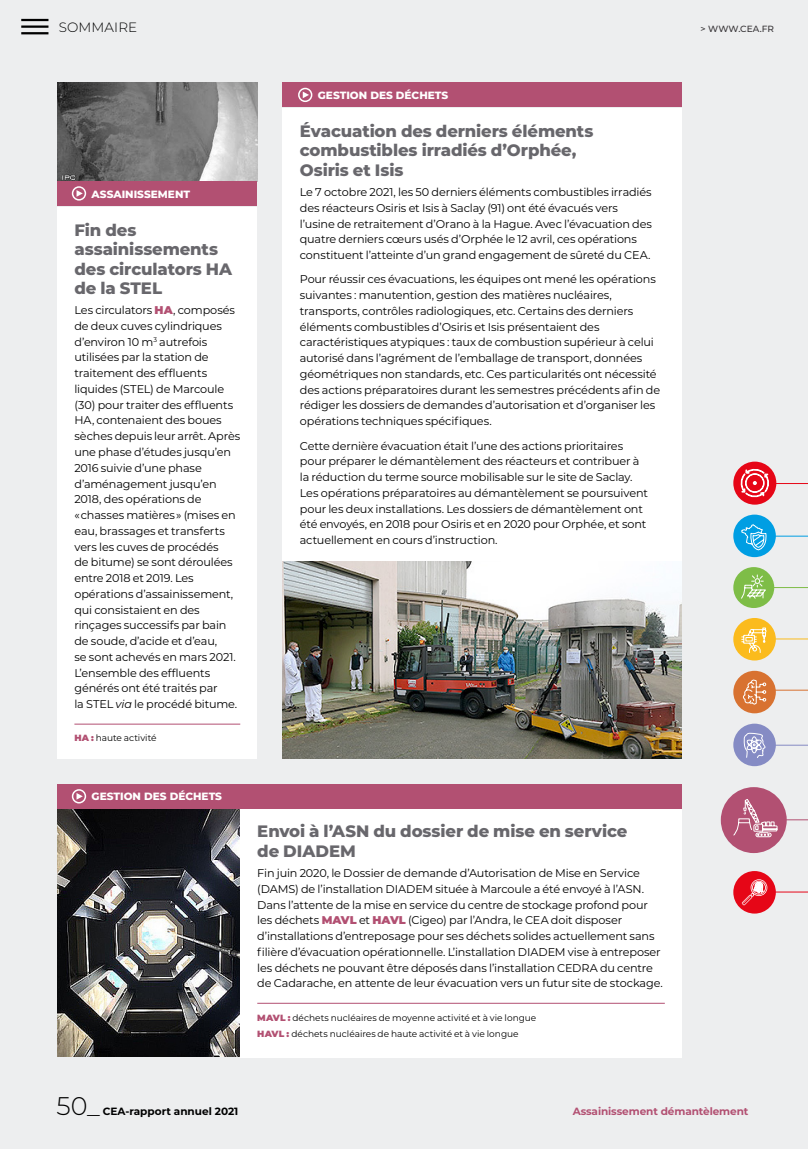
<style>
.page{position:relative;width:808px;height:1149px;background:#fff}
.page>*{position:absolute;margin:0;border:0;box-sizing:border-box;transform-origin:0 0}
.t1{font:300 25.5px "Montserrat";color:#000}
.FM_-_TITRE{font:800 16.5px/19.5px "Montserrat";letter-spacing:-.005em;color:#68676c}
.t2{font:300 13.5px "Montserrat";letter-spacing:.01em;color:#000}
.FM_-_TEXTE{font:11.25px/15.8px "Montserrat";letter-spacing:-.01em;color:#000}
.FM_-_THEME{font:800 10.5px "Montserrat";color:#fff}
.TITRE{font:700 10.5px "Montserrat";letter-spacing:-.01em;color:#b25072}
.t3{font:700 10.5px "Montserrat";color:#000}
.FM_-_MOT{font:9px "Montserrat";color:#000}
.t4{font:500 9px "Montserrat";color:#373437}
.s1{font-weight:900;color:#b25072}
.s2{font-style:italic}
</style>
<div class="page">
<div style="left:0;top:0;width:808px;height:1148px;background:#edeeef"></div>
<img style="left:57px;top:808px;width:183px;height:248px">
<img style="left:57px;top:82px;width:200px;height:99px">
<div style="left:57px;top:207px;width:200px;height:551px;background:#fff"></div>
<hr style="left:74px;top:723px;width:166px;height:1px;background:#b25072">
<div style="left:240px;top:808px;width:442px;height:249px;background:#fff"></div>
<hr style="left:257px;top:1002px;width:408px;height:1px;background:#b25072">
<div style="left:283px;top:108px;width:399px;height:453px;background:#fff"></div>
<div style="left:57px;top:181px;width:200px;height:25px;background:#b25072"></div>
<div style="left:57px;top:783px;width:625px;height:25px;background:#b25072"></div>
<div style="left:283px;top:83px;width:399px;height:24px;background:#b25072"></div>
<svg style="left:77px;top:190px;width:6px;height:7px"></svg>
<div style="left:72px;top:186px;width:14px;height:14px;border:2px solid #fff;border-radius:50%"></div>
<svg style="left:77px;top:792px;width:6px;height:7px"></svg>
<div style="left:72px;top:789px;width:14px;height:14px;border:2px solid #fff;border-radius:50%"></div>
<svg style="left:303px;top:91px;width:6px;height:7px"></svg>
<div style="left:298px;top:88px;width:14px;height:14px;border:2px solid #fff;border-radius:50%"></div>
<img style="left:283px;top:561px;width:399px;height:197px">
<hr style="left:21px;top:19px;width:27px;height:2px;background:#000">
<hr style="left:21px;top:25px;width:27px;height:3px;background:#000">
<hr style="left:21px;top:32px;width:27px;height:2px;background:#000">
<hr style="left:767px;top:819px;width:41px;height:1px;background:#b25072">
<div style="left:721px;top:786px;width:66px;height:66px;background:#b25072;border-radius:50%"></div>
<svg style="left:733px;top:797px;width:45px;height:40px"></svg>
<hr style="left:767px;top:744px;width:41px;height:1px;background:#858bc4">
<div style="left:733px;top:723px;width:43px;height:43px;background:#858bc4;border-radius:50%"></div>
<svg style="left:743px;top:732px;width:23px;height:26px"></svg>
<hr style="left:767px;top:689px;width:41px;height:1px;background:#d87231">
<div style="left:733px;top:670px;width:43px;height:43px;background:#d87231;border-radius:50%"></div>
<svg style="left:743px;top:679px;width:23px;height:26px"></svg>
<hr style="left:767px;top:638px;width:41px;height:1px;background:#fbbb1d">
<div style="left:733px;top:617px;width:43px;height:43px;background:#fbbb1d;border-radius:50%"></div>
<svg style="left:741px;top:627px;width:25px;height:26px"></svg>
<hr style="left:766px;top:587px;width:42px;height:1px;background:#7ebd47">
<div style="left:733px;top:567px;width:41px;height:41px;background:#7ebd47;border-radius:50%"></div>
<svg style="left:741px;top:574px;width:25px;height:24px"></svg>
<hr style="left:767px;top:483px;width:41px;height:1px;background:#e60617">
<div style="left:733px;top:461px;width:43px;height:43px;background:#e60617;border-radius:50%"></div>
<svg style="left:740px;top:468px;width:29px;height:29px"></svg>
<hr style="left:767px;top:535px;width:41px;height:1px;background:#009ee3">
<div style="left:733px;top:514px;width:43px;height:43px;background:#009ee3;border-radius:50%"></div>
<svg style="left:741px;top:524px;width:26px;height:26px"></svg>
<hr style="left:767px;top:891px;width:41px;height:1px;background:#e60617">
<div style="left:733px;top:870px;width:43px;height:43px;background:#e60617;border-radius:50%"></div>
<svg style="left:742px;top:879px;width:25px;height:26px"></svg>
<p class="t2" style="left:59px;top:18px;width:80px">SOMMAIRE</p>
<p class="FM_-_THEME" style="left:92px;top:186px;width:100px">ASSAINISSEMENT</p>
<p class="FM_-_TITRE" style="left:74px;top:219px;width:159px">Fin des assainissements des circulators HA de la STEL</p>
<p class="FM_-_TEXTE" style="left:74px;top:302px;width:167px">Les circulators <span class="s1">HA</span>, composés de deux cuves cylindriques d’environ 10 m<sup>3</sup> autrefois utilisées par la station de traitement des effluents liquides (STEL) de Marcoule (30) pour traiter des effluents<br>HA, contenaient des boues sèches depuis leur arrêt. Après une phase d’études jusqu’en<br>2016 suivie d’une phase d’aménagement jusqu’en<br>2018, des opérations de<br>« chasses matières » (mises en eau, brassages et transferts vers les cuves de procédés<br>de bitume) se sont déroulées entre 2018 et 2019. Les opérations d’assainissement, qui consistaient en des rinçages successifs par bain de soude, d’acide et d’eau,<br>se sont achevés en mars 2021.<br>L’ensemble des effluents générés ont été traités par<br>la STEL <span class="s2">via</span> le procédé bitume.</p>
<p class="FM_-_MOT" style="left:74px;top:731px;width:84px"><span class="s1">HA :</span> haute activité</p>
<p class="FM_-_THEME" style="left:318px;top:87px;width:132px">GESTION DES DÉCHETS</p>
<p class="FM_-_TITRE" style="left:300px;top:120px;width:295px">Évacuation des derniers éléments combustibles irradiés d’Orphée,<br>Osiris et Isis</p>
<p class="FM_-_TEXTE" style="left:300px;top:184px;width:354px">Le 7 octobre 2021, les 50 derniers éléments combustibles irradiés des réacteurs Osiris et Isis à Saclay (91) ont été évacués vers l’usine de retraitement d’Orano à la Hague. Avec l’évacuation des quatre derniers cœurs usés d’Orphée le 12 avril, ces opérations constituent l’atteinte d’un grand engagement de sûreté du CEA.</p>
<p class="FM_-_TEXTE" style="left:300px;top:271px;width:362px">Pour réussir ces évacuations, les équipes ont mené les opérations suivantes : manutention, gestion des matières nucléaires, transports, contrôles radiologiques, etc. Certains des derniers éléments combustibles d’Osiris et Isis présentaient des caractéristiques atypiques : taux de combustion supérieur à celui autorisé dans l’agrément de l’emballage de transport, données géométriques non standards, etc. Ces particularités ont nécessité des actions préparatoires durant les semestres précédents afin de rédiger les dossiers de demandes d’autorisation et d’organiser les opérations techniques spécifiques.</p>
<p class="FM_-_TEXTE" style="left:300px;top:437px;width:350px">Cette dernière évacuation était l’une des actions prioritaires pour préparer le démantèlement des réacteurs et contribuer à la réduction du terme source mobilisable sur le site de Saclay.<br>Les opérations préparatoires au démantèlement se poursuivent pour les deux installations. Les dossiers de démantèlement ont été envoyés, en 2018 pour Osiris et en 2020 pour Orphée, et sont actuellement en cours d’instruction.</p>
<p class="FM_-_THEME" style="left:92px;top:788px;width:132px">GESTION DES DÉCHETS</p>
<p class="FM_-_TITRE" style="left:257px;top:820px;width:372px">Envoi à l’ASN du dossier de mise en service de DIADEM</p>
<p class="FM_-_TEXTE" style="left:257px;top:864px;width:407px">Fin juin 2020, le Dossier de demande d’Autorisation de Mise en Service (DAMS) de l’installation DIADEM située à Marcoule a été envoyé à l’ASN.<br>Dans l’attente de la mise en service du centre de stockage profond pour les déchets <span class="s1">MAVL</span> et <span class="s1">HAVL</span> (Cigeo) par l’Andra, le CEA doit disposer d’installations d’entreposage pour ses déchets solides actuellement sans filière d’évacuation opérationnelle. L’installation DIADEM vise à entreposer les déchets ne pouvant être déposés dans l’installation CEDRA du centre de Cadarache, en attente de leur évacuation vers un futur site de stockage.</p>
<p class="FM_-_MOT" style="left:257px;top:1010px;width:281px"><span class="s1">MAVL :</span> déchets nucléaires de moyenne activité et à vie longue</p>
<p class="FM_-_MOT" style="left:257px;top:1027px;width:263px"><span class="s1">HAVL :</span> déchets nucléaires de haute activité et à vie longue</p>
<p class="t4" style="left:701px;top:23px;width:75px">&gt; WWW.CEA.FR</p>
<h1 class="t1" style="left:57px;top:1087px;width:45px">50_</h1>
<p class="t3" style="left:103px;top:1102px;width:137px">CEA-rapport annuel 2021</p>
<p class="TITRE" style="left:573px;top:1102px;width:177px">Assainissement démantèlement</p>
</div>
